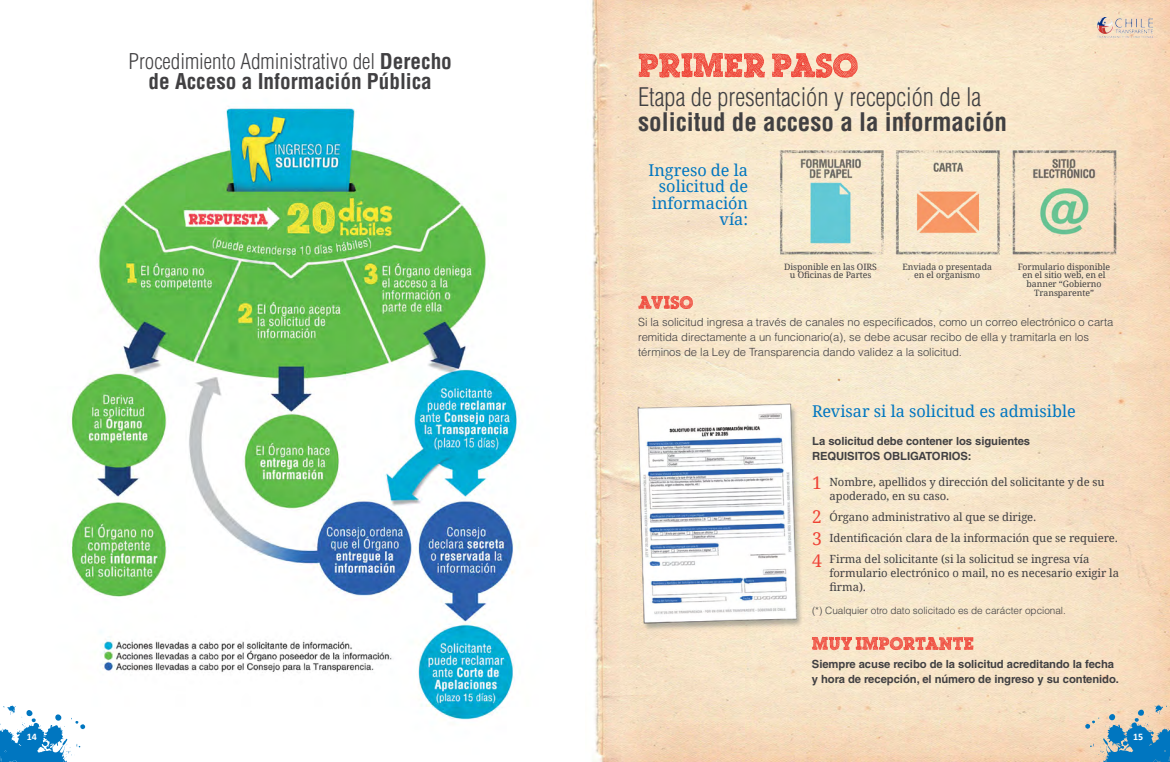
<style>
.page{position:relative;width:1170px;height:762px;background:#fff}
.page>*{position:absolute;margin:0;border:0;box-sizing:border-box;transform-origin:0 0}
.t1{font:300 condensed 25px "Helvetica LT Std";color:#414042}
.t2{font:700 condensed 25px "Helvetica LT Std";color:#414042}
.t3{font:700 condensed 21.25px/20px "Helvetica LT Std";color:#414042;text-align:center}
.t4{font:17.5px/33.6px "Droid Serif";color:#ef4135}
.t5{font:16.25px/16.2px "Droid Serif";color:#0076c0;text-align:right}
.t6{font:11.25px/13.8px "Droid Serif";letter-spacing:-.005em;color:#414042}
.t7{font:300 11.25px/15px "Helvetica LT Std";letter-spacing:-.005em;color:#414042}
.t8{font:700 11.25px/15px "Helvetica LT Std";letter-spacing:-.005em;color:#414042}
.t9{font:300 10px "Helvetica LT Std";letter-spacing:-.005em;color:#414042}
.t10{font:700 10px "Calibri";color:#fff}
.t11{font:8.75px/8.8px "Droid Serif";letter-spacing:-.005em;color:#414042;text-align:center}
.s1{font-weight:300}
</style>
<div class="page">
<img style="left:70px;top:106px;width:449px;height:622px">
<img style="left:592px;top:0;width:577px;height:762px">
<svg style="left:638px;top:296px;width:55px;height:13px"></svg>
<svg style="left:811px;top:637px;width:162px;height:13px;background:#f28d7a"></svg>
<svg style="left:638px;top:53px;width:219px;height:25px;background:#f28e7a"></svg>
<svg style="left:1085px;top:704px;width:84px;height:58px;background:#92afba"></svg>
<svg style="left:0;top:704px;width:85px;height:58px"></svg>
<img style="left:1097px;top:18px;width:55px;height:19px">
<h2 class="t3" style="left:128px;top:51px;width:325px"><span class="s1">Procedimiento Administrativo del</span> Derecho de Acceso a Información Pública</h2>
<h1 class="t1" style="left:638px;top:81px;width:344px">Etapa de presentación y recepción de la</h1>
<h1 class="t2" style="left:638px;top:106px;width:370px">solicitud de acceso a la información</h1>
<h3 class="t5" style="left:648px;top:162px;width:101px">Ingreso de la solicitud de información vía:</h3>
<p class="t11" style="left:784px;top:262px;width:94px">Disponible en las OIRS u Oficinas de Partes</p>
<p class="t11" style="left:902px;top:262px;width:91px">Enviada o presentada en el organismo</p>
<p class="t11" style="left:1017px;top:262px;width:94px">Formulario disponible en el sitio web, en el banner “Gobierno<br>Transparente”</p>
<p class="t7" style="left:638px;top:315px;width:477px">Si la solicitud ingresa a través de canales no especificados, como un correo electrónico o carta remitida directamente a un funcionario(a), se debe acusar recibo de ella y tramitarla en los términos de la Ley de Transparencia dando validez a la solicitud.</p>
<h3 class="t5" style="left:812px;top:403px;width:265px">Revisar si la solicitud es admisible</h3>
<p class="t8" style="left:812px;top:433px;width:220px">La solicitud debe contener los siguientes<br>REQUISITOS OBLIGATORIOS:</p>
<h3 class="t4" style="left:812px;top:466px;width:11px">1<br>2</h3>
<h3 class="t4" style="left:812px;top:527px;width:11px;line-height:22.1px">3<br>4</h3>
<p class="t6" style="left:829px;top:475px;width:276px">Nombre, apellidos y dirección del solicitante y de su apoderado, en su caso.</p>
<p class="t6" style="left:829px;top:506px;width:290px;line-height:21.2px">Órgano administrativo al que se dirige.<br>Identificación clara de la información que se requiere.<br>Firma del solicitante (si la solicitud se ingresa vía</p>
<p class="t6" style="left:829px;top:566px;width:291px">formulario electrónico o mail, no es necesario exigir la firma).</p>
<p class="t9" style="left:812px;top:604px;width:255px">(*) Cualquier otro dato solicitado es de carácter opcional.</p>
<p class="t8" style="left:811px;top:656px;width:308px">Siempre acuse recibo de la solicitud acreditando la fecha y hora de recepción, el número de ingreso y su contenido.</p>
<p class="t10" style="left:27px;top:731px;width:12px">14</p>
<p class="t10" style="left:1132px;top:731px;width:12px">15</p>
</div>
